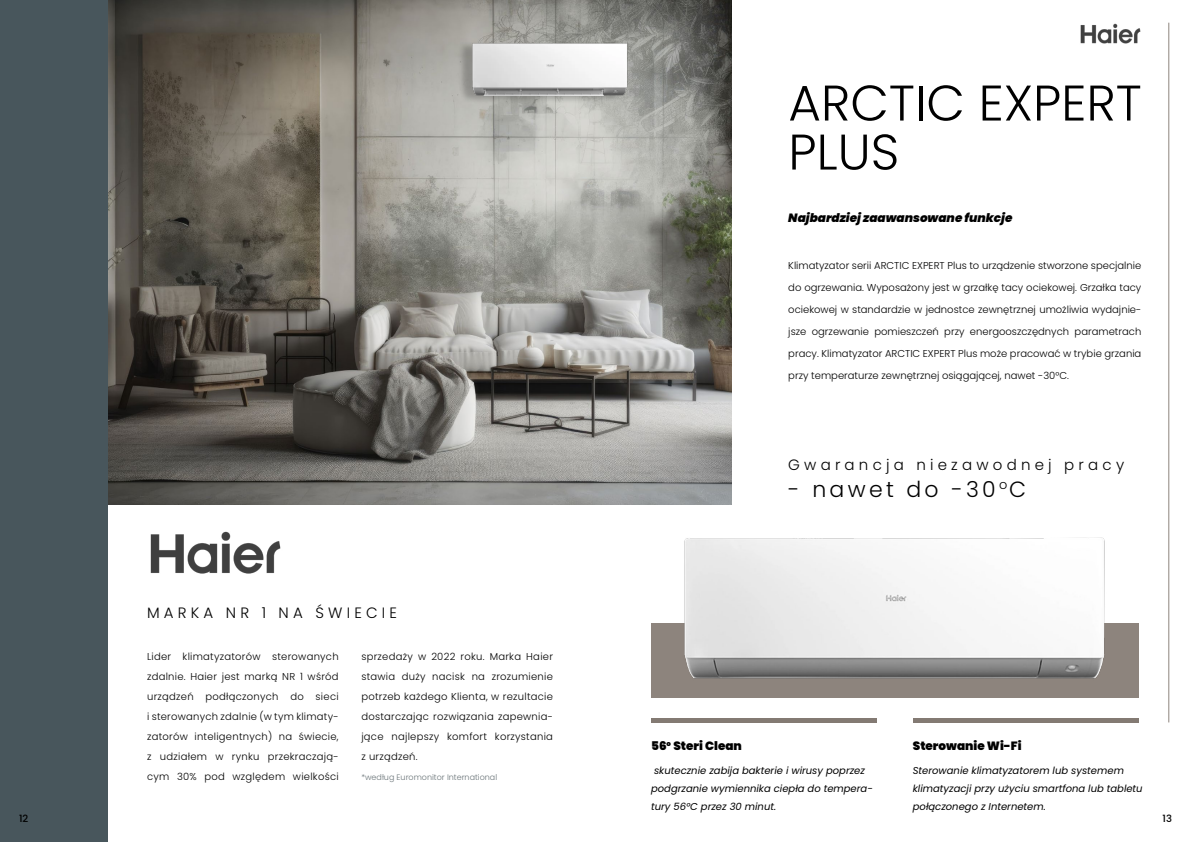
<style>
.page{position:relative;width:1191px;height:842px;background:#fff}
.page>*{position:absolute;margin:0;border:0;box-sizing:border-box;transform-origin:0 0}
.t1{font:300 50px/49px "Poppins";color:#000}
.t2{font:300 22px "Poppins";letter-spacing:.15em;color:#000}
.t3{font:300 15px "Poppins";letter-spacing:.28em;color:#000}
.t4{font:italic 900 12px "Poppins";color:#000}
.t5{font:900 12px "Poppins";color:#000}
.t6{font:300 10px/20px "Poppins";color:#000;text-align:justify}
.t7{font:italic 10px/18px "Poppins";color:#000}
.t8{font:500 10px "Poppins";color:#000}
.t9{font:300 8px "Poppins";color:#6a7478}
</style>
<div class="page">
<img style="left:108px;top:0;width:623px;height:505px">
<div style="left:0;top:0;width:108px;height:842px;background:#48565c"></div>
<hr style="left:651px;top:718px;width:225px;height:4px;background:#837a73">
<hr style="left:912px;top:718px;width:226px;height:4px;background:#837a73">
<img style="left:150px;top:531px;width:131px;height:43px">
<div style="left:651px;top:623px;width:487px;height:74px;background:#8d847d"></div>
<img style="left:1080px;top:23px;width:61px;height:21px">
<img style="left:684px;top:537px;width:421px;height:142px">
<div style="left:458px;top:41px;width:164px;height:63px;background:#000;opacity:.21"></div>
<img style="left:470px;top:38px;width:158px;height:58px">
<hr style="left:1168px;top:23px;width:1px;height:699px;background:#8d847d">
<h1 class="t1" style="left:788px;top:79px;width:355px">ARCTIC EXPERT<br>PLUS</h1>
<p class="t4" style="left:788px;top:211px;width:226px">Najbardziej zaawansowane funkcje</p>
<p class="t6" style="left:788px;top:256px;width:354px">Klimatyzator serii ARCTIC EXPERT Plus to urządzenie stworzone specjalnie</p>
<p class="t6" style="left:788px;top:278px;width:354px">do ogrzewania. Wyposażony jest w grzałkę tacy ociekowej. Grzałka tacy</p>
<p class="t6" style="left:788px;top:300px;width:354px">ociekowej w standardzie w jednostce zewnętrznej umożliwia wydajnie-</p>
<p class="t6" style="left:788px;top:322px;width:354px">jsze ogrzewanie pomieszczeń przy energooszczędnych parametrach</p>
<p class="t6" style="left:788px;top:344px;width:354px">pracy. Klimatyzator ARCTIC EXPERT Plus może pracować w trybie grzania</p>
<p class="t6" style="left:788px;top:366px;width:282px">przy temperaturze zewnętrznej osiągającej, nawet -30°C.</p>
<h3 class="t3" style="left:147px;top:604px;width:251px">MARKA NR 1 NA ŚWIECIE</h3>
<p class="t6" style="left:147px;top:647px;width:193px">Lider klimatyzatorów sterowanych zdalnie. Haier jest marką NR 1 wśród urządzeń podłączonych do sieci i sterowanych zdalnie (w tym klimaty&shy;zatorów inteligentnych) na świecie, z udziałem w rynku przekraczają&shy;cym 30% pod względem wielkości</p>
<p class="t6" style="left:361px;top:647px;width:193px">sprzedaży w 2022 roku. Marka Haier stawia duży nacisk na zrozumienie potrzeb każdego Klienta, w rezultacie dostarczając rozwiązania zapewnia&shy;jące najlepszy komfort korzystania z urządzeń.</p>
<p class="t9" style="left:361px;top:773px;width:137px">*według Euromonitor International</p>
<h3 class="t3" style="left:788px;top:456px;width:337px">Gwarancja niezawodnej pracy</h3>
<h2 class="t2" style="left:788px;top:476px;width:239px">- nawet do -30<sup>o</sup>C</h2>
<p class="t5" style="left:651px;top:739px;width:92px">56<sup>o</sup> Steri Clean</p>
<p class="t5" style="left:912px;top:739px;width:110px">Sterowanie Wi-Fi</p>
<p class="t7" style="left:651px;top:761px;width:223px">skutecznie zabija bakterie i wirusy poprzez podgrzanie wymiennika ciepła do tempera&shy;tury 56°C przez 30 minut.</p>
<p class="t7" style="left:912px;top:761px;width:231px">Sterowanie klimatyzatorem lub systemem klimatyzacji przy użyciu smartfona lub tabletu połączonego z Internetem.</p>
<p class="t8" style="left:19px;top:813px;width:11px">12</p>
<p class="t8" style="left:1162px;top:813px;width:11px">13</p>
</div>
